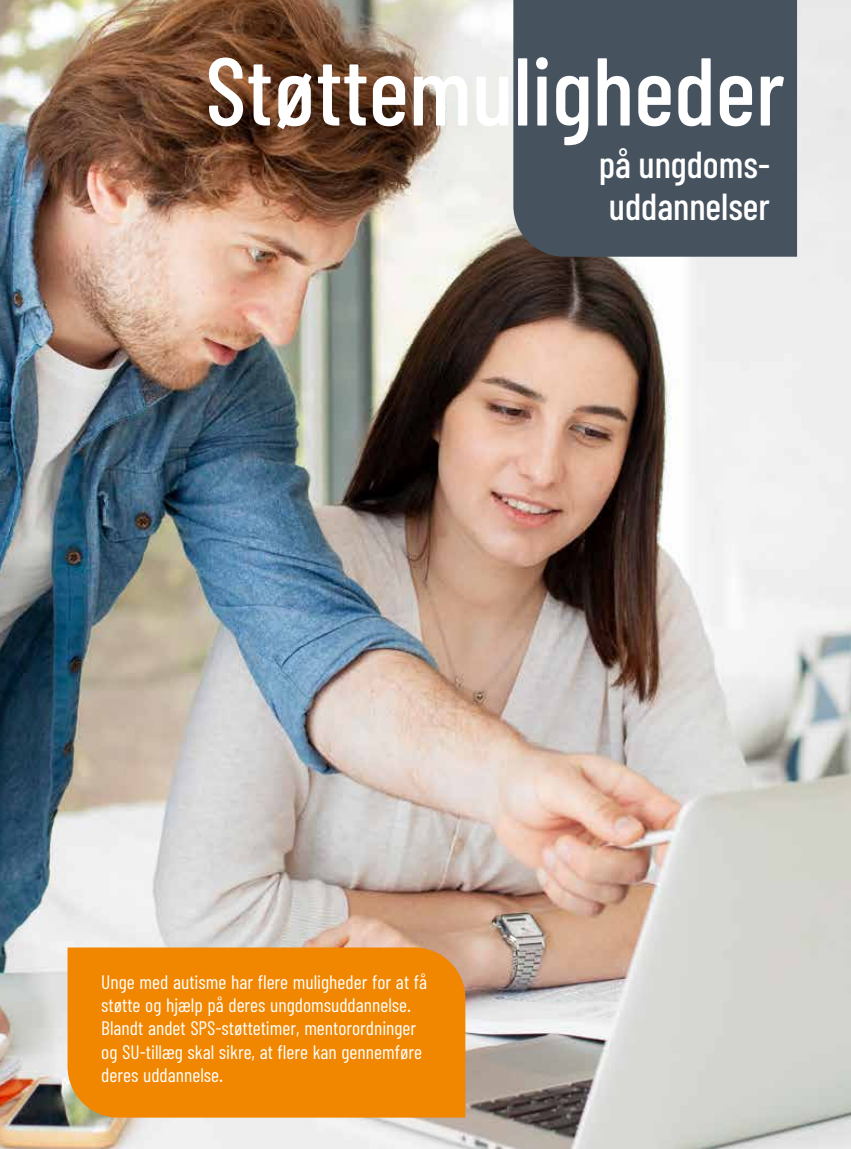
<style>
.page{position:relative;width:851px;height:1149px;background:#fff}
.page>*{position:absolute;margin:0;border:0;box-sizing:border-box;transform-origin:0 0}
.t1{font:500 96px "Barlow Condensed";color:#fff}
.t2{font:500 37.5px/42px "Barlow Condensed";color:#fff}
.t3{font:19.5px/23.4px "Barlow Condensed";color:#fff}
</style>
<div class="page">
<img style="left:0;top:0;width:850px;height:1148px">
<div style="left:513px;top:0;width:283px;height:256px;background:#46535f"></div>
<div style="left:68px;top:947px;width:397px;height:170px;background:#f18700"></div>
<h1 class="t1" style="left:205px;top:31px;width:581px">Støttemuligheder</h1>
<h2 class="t2" style="left:598px;top:142px;width:173px">på ungdoms&shy;uddannelser</h2>
<p class="t3" style="left:101px;top:968px;width:327px">Unge med autisme har flere muligheder for at få støtte og hjælp på deres ungdomsuddannelse.<br>Blandt andet SPS-støttetimer, mentorordninger og SU-tillæg skal sikre, at flere kan gennemføre deres uddannelse.</p>
</div>
